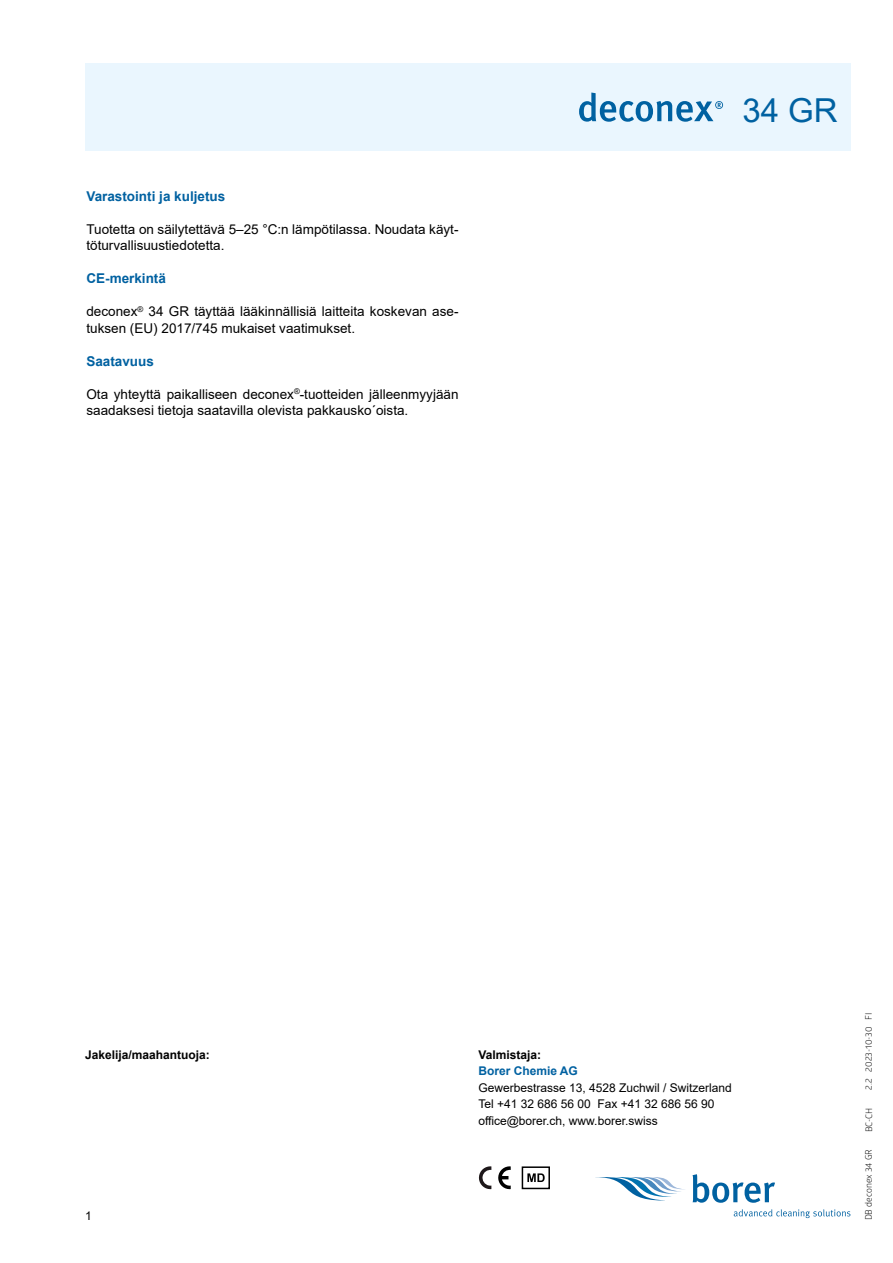
<style>
.page{position:relative;width:893px;height:1263px;background:#fff}
.page>*{position:absolute;margin:0;border:0;box-sizing:border-box;transform-origin:0 0}
.t1{font:33px "Arial";color:#0061a1}
.t2{font:13.5px/16.5px "Arial";color:#000}
.t3{font:700 13.5px "Arial";color:#0061a1}
.t4{font:12px/16.5px "Arial";color:#000}
.t5{font:700 12px "Arial";color:#000}
.t6{font:700 12px "Arial";color:#0061a1}
.t7{font:9px "Glober";color:#000}
</style>
<div class="page">
<div style="left:522px;top:1166px;width:28px;height:23px;border:2px solid #000"></div>
<svg style="left:527px;top:1173px;width:18px;height:9px"></svg>
<svg style="left:478px;top:1166px;width:13px;height:24px"></svg>
<svg style="left:498px;top:1166px;width:13px;height:24px"></svg>
<svg style="left:595px;top:1177px;width:90px;height:23px"></svg>
<svg style="left:693px;top:1174px;width:82px;height:29px"></svg>
<svg style="left:734px;top:1209px;width:116px;height:9px"></svg>
<div style="left:85px;top:64px;width:765px;height:87px;background:#eaf6fe"></div>
<svg style="left:579px;top:93px;width:144px;height:29px"></svg>
<p class="t3" style="left:86px;top:186px;width:140px">Varastointi ja kuljetus</p>
<p class="t2" style="left:86px;top:220px;width:374px">Tuotetta on säilytettävä 5–25 °C:n lämpötilassa. Noudata käyt&shy;töturvallisuustiedotetta.</p>
<p class="t3" style="left:86px;top:269px;width:81px">CE-merkintä</p>
<p class="t2" style="left:86px;top:303px;width:374px">deconex<sup>®</sup> 34 GR täyttää lääkinnällisiä laitteita koskevan ase&shy;tuksen (EU) 2017/745 mukaiset vaatimukset.</p>
<p class="t3" style="left:86px;top:351px;width:69px">Saatavuus</p>
<p class="t2" style="left:86px;top:385px;width:374px">Ota yhteyttä paikalliseen deconex<sup>®</sup>-tuotteiden jälleenmyyjään saadaksesi tietoja saatavilla olevista pakkausko´oista.</p>
<h1 class="t1" style="left:742px;top:88px;width:97px">34 GR</h1>
<p class="t5" style="left:85px;top:1046px;width:126px">Jakelija/maahantuoja:</p>
<p class="t4" style="left:85px;top:1208px;width:8px">1</p>
<p class="t5" style="left:478px;top:1046px;width:64px">Valmistaja:</p>
<p class="t6" style="left:478px;top:1062px;width:101px">Borer Chemie AG</p>
<p class="t4" style="left:478px;top:1079px;width:255px">Gewerbestrasse 13, 4528 Zuchwil / Switzerland<br>Tel +41 32 686 56 00 Fax +41 32 686 56 90 office@borer.ch, www.borer.swiss</p>
<p class="t7" style="left:862px;top:1090px;width:78px;rotate:-90deg">2.2 2023-10-30 FI</p>
<p class="t7" style="left:863px;top:1132px;width:26px;rotate:-90deg">BC-CH</p>
<p class="t7" style="left:862px;top:1220px;width:73px;rotate:-90deg">DB deconex 34 GR</p>
</div>
